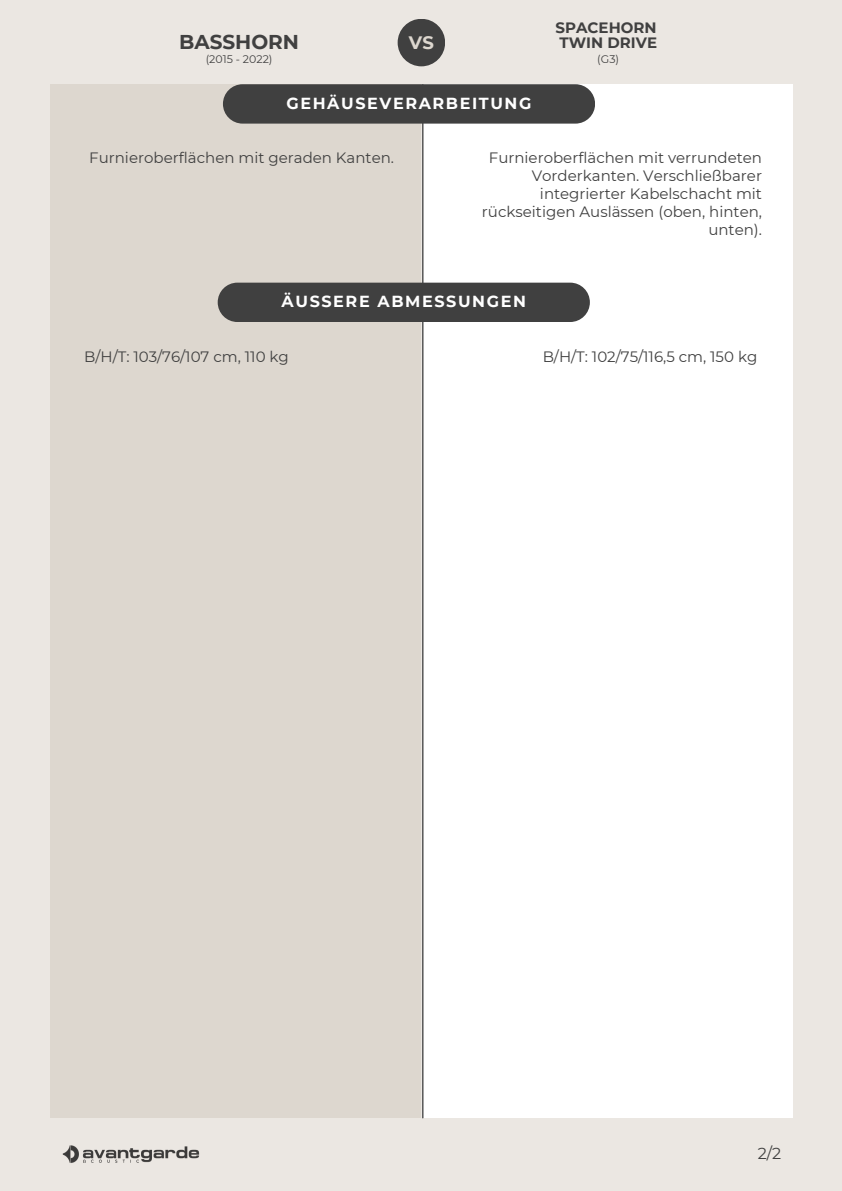
<style>
.page{position:relative;width:842px;height:1191px;background:#fff}
.page>*{position:absolute;margin:0;border:0;box-sizing:border-box;transform-origin:0 0}
.t1{font:700 20px "Montserrat";color:#404040}
.t2{font:700 18px "Montserrat";color:#ddd7cf}
.t3{font:700 16px "Montserrat";letter-spacing:.1em;color:#fff}
.t4{font:16px "Montserrat";color:#404040}
.t5{font:15px/18px "Montserrat";color:#404040;text-align:right}
.t6{font:700 15px/15px "Montserrat";color:#404040}
.t7{font:11px "Montserrat";color:#404040}
</style>
<div class="page">
<div style="left:0;top:0;width:842px;height:1190px;background:#ebe7e2"></div>
<div style="left:50px;top:84px;width:371px;height:1033px;background:#ddd7cf"></div>
<div style="left:422px;top:84px;width:371px;height:1033px;background:#fff"></div>
<hr style="left:422px;top:85px;width:1px;height:1032px;background:#000">
<div style="left:223px;top:84px;width:372px;height:40px;background:#404040;border-radius:20px"></div>
<div style="left:398px;top:19px;width:47px;height:47px;background:#404040;border-radius:50%"></div>
<div style="left:218px;top:282px;width:372px;height:40px;background:#404040;border-radius:20px"></div>
<img style="left:62px;top:1145px;width:138px;height:18px">
<h5 class="t1" style="left:179px;top:30px;width:121px">BASSHORN</h5>
<h3 class="t2" style="left:409px;top:31px;width:26px">VS</h3>
<h3 class="t6" style="left:556px;top:20px;width:103px">SPACEHORN<br>TWIN DRIVE</h3>
<h4 class="t7" style="left:206px;top:53px;width:68px">(2015 - 2022)</h4>
<h4 class="t7" style="left:597px;top:53px;width:23px">(G3)</h4>
<h1 class="t3" style="left:286px;top:93px;width:246px">GEHÄUSEVERARBEITUNG</h1>
<h2 class="t5" style="left:89px;top:149px;width:306px">Furnieroberflächen mit geraden Kanten.</h2>
<p class="t5" style="left:482px;top:149px;width:282px">Furnieroberflächen mit verrundeten<br>Vorderkanten. Verschließbarer integrierter Kabelschacht mit rückseitigen Auslässen (oben, hinten, unten).</p>
<p class="t3" style="left:282px;top:292px;width:246px">ÄUSSERE ABMESSUNGEN</p>
<h4 class="t5" style="left:84px;top:347px;width:206px">B/H/T: 103/76/107 cm, 110 kg</h4>
<h4 class="t5" style="left:543px;top:347px;width:216px">B/H/T: 102/75/116,5 cm, 150 kg</h4>
<p class="t4" style="left:758px;top:1143px;width:25px">2/2</p>
</div>
